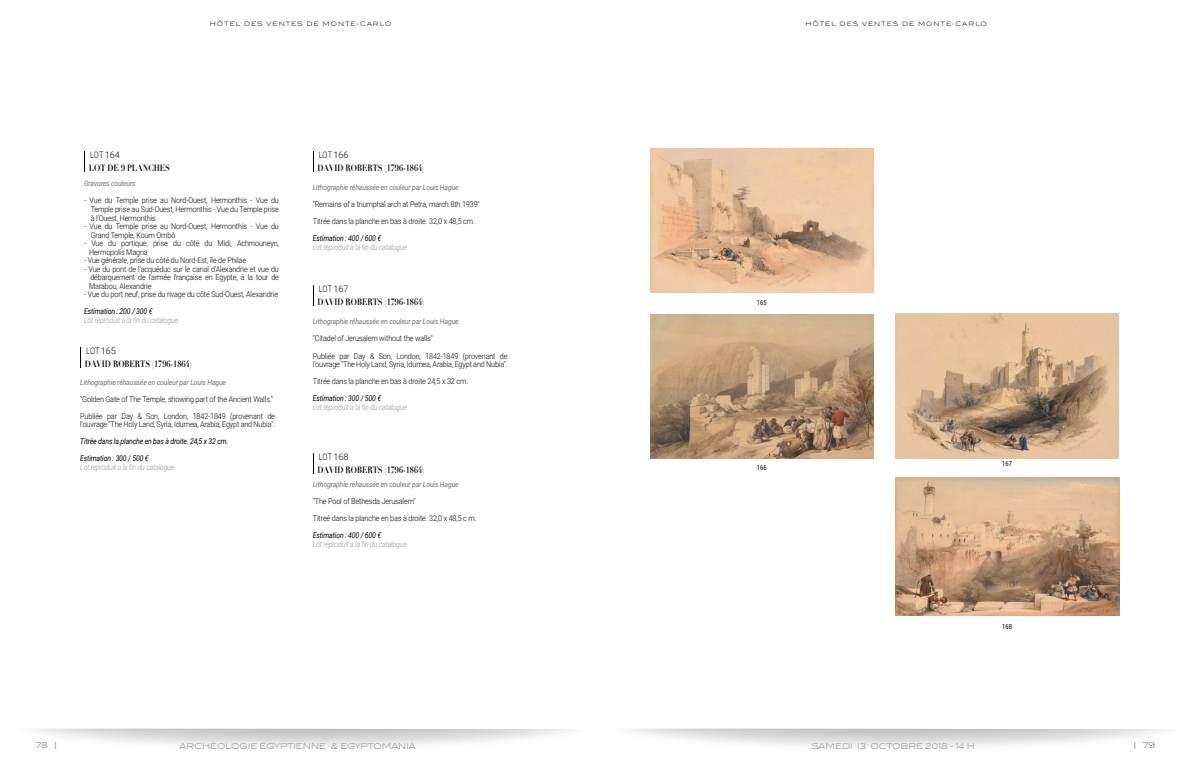
<style>
.page{position:relative;width:1191px;height:766px;background:#fff}
.page>*{position:absolute;margin:0;border:0;box-sizing:border-box;transform-origin:0 0}
.t1{font:700 9px "Didot";color:#000;scale:.82 1}
.t2{font:300 9px "Roboto";color:#000;scale:.82 1}
.t3{font:300 8px/8.5px "Roboto";letter-spacing:-.015em;color:#000;scale:.9 1}
.t4{font:italic 300 8px "Roboto";letter-spacing:-.02em;color:#939598;scale:.86 1}
.t5{font:italic 8px/17px "Roboto";letter-spacing:-.02em;color:#000;scale:.86 1}
.t6{font:300 8px "Blair ITC";color:#6d6e71}
.t7{font:italic 7.5px "Roboto";letter-spacing:-.015em;color:#6d6e71;scale:.9 1}
.t8{font:7px "Roboto";letter-spacing:.035em;color:#000;scale:.82 1}
.t9{font:300 6px "Blair ITC";letter-spacing:.155em;color:#000}
.s1{font-size:11.8px}
</style>
<div class="page">
<div style="left:27px;top:704px;width:549px;height:43px;background:#f4f4f4;border-radius:50%"></div>
<div style="left:32px;top:704px;width:539px;height:42px;background:#f0eff0;border-radius:50%"></div>
<div style="left:37px;top:703px;width:530px;height:42px;background:#edecec;border-radius:50%"></div>
<div style="left:40px;top:703px;width:525px;height:41px;background:#e9e8e8;border-radius:50%"></div>
<div style="left:44px;top:702px;width:517px;height:41px;background:#e4e2e3;border-radius:50%"></div>
<div style="left:52px;top:701px;width:502px;height:40px;background:#e0dedf;border-radius:50%"></div>
<div style="left:55px;top:701px;width:496px;height:39px;background:#dbd9da;border-radius:50%"></div>
<div style="left:64px;top:699px;width:479px;height:39px;background:#cfccce;border-radius:50%"></div>
<div style="left:27px;top:699px;width:549px;height:30px;background:#fff"></div>
<div style="left:603px;top:707px;width:586px;height:45px;background:#fbfbfb;border-radius:50%"></div>
<div style="left:620px;top:705px;width:554px;height:43px;background:#f8f7f7;border-radius:50%"></div>
<div style="left:623px;top:704px;width:548px;height:43px;background:#f4f4f4;border-radius:50%"></div>
<div style="left:627px;top:704px;width:540px;height:42px;background:#f1eff0;border-radius:50%"></div>
<div style="left:632px;top:703px;width:531px;height:42px;background:#edecec;border-radius:50%"></div>
<div style="left:635px;top:703px;width:525px;height:41px;background:#e9e8e8;border-radius:50%"></div>
<div style="left:639px;top:702px;width:517px;height:41px;background:#e4e2e3;border-radius:50%"></div>
<div style="left:647px;top:701px;width:502px;height:40px;background:#e0dedf;border-radius:50%"></div>
<div style="left:650px;top:701px;width:496px;height:39px;background:#dbd9da;border-radius:50%"></div>
<div style="left:659px;top:699px;width:479px;height:39px;background:#cfccce;border-radius:50%"></div>
<div style="left:623px;top:699px;width:548px;height:30px;background:#fff"></div>
<svg style="left:84px;top:151px;width:1px;height:21px"></svg>
<svg style="left:80px;top:347px;width:1px;height:20px"></svg>
<svg style="left:313px;top:151px;width:1px;height:21px"></svg>
<svg style="left:313px;top:285px;width:1px;height:21px"></svg>
<svg style="left:313px;top:453px;width:1px;height:21px"></svg>
<img style="left:650px;top:314px;width:223px;height:144px">
<img style="left:895px;top:313px;width:223px;height:145px">
<img style="left:896px;top:477px;width:223px;height:138px">
<img style="left:650px;top:148px;width:223px;height:144px">
<p class="t9" style="left:210px;top:21px;width:183px">HÔTEL DES VENTES DE MONTE-CARLO</p>
<p class="t9" style="left:805px;top:21px;width:183px">HÔTEL DES VENTES DE MONTE-CARLO</p>
<p class="t2" style="left:90px;top:148px;width:38px">LOT 164</p>
<p class="t1" style="left:89px;top:162px;width:100px">LOT DE 9 PLANCHES</p>
<p class="t7" style="left:84px;top:178px;width:59px">Gravures couleurs</p>
<p class="t3" style="left:91px;top:196px;width:211px;text-align:justify;text-indent:-6px">- Vue du Temple prise au Nord-Ouest, Hermonthis - Vue du Temple prise au Sud-Ouest, Hermonthis - Vue du Temple prise à l'Ouest, Hermonthis</p>
<p class="t3" style="left:91px;top:221px;width:210px;text-indent:-7px">- Vue du Temple prise au Nord-Ouest, Hermonthis - Vue du<br>Grand Temple, Koum Ombô</p>
<p class="t3" style="left:89px;top:238px;width:212px;text-indent:-5px">- Vue du portique, prise du côté du Midi, Achmouneyn,<br>Hermopolis Magna</p>
<p class="t3" style="left:84px;top:255px;width:181px">- Vue générale, prise du côté du Nord-Est, île de Philae</p>
<p class="t3" style="left:89px;top:264px;width:212px;text-align:justify;text-indent:-5px">- Vue du pont de l'acquéduc sur le canal d'Alexandrie et vue du débarquement de l'armée française en Egypte, à la tour de Marabou, Alexandrie</p>
<p class="t3" style="left:84px;top:289px;width:217px">- Vue du port neuf, prise du rivage du côté Sud-Ouest, Alexandrie</p>
<p class="t5" style="left:84px;top:302px;width:81px">Estimation : 200 / 300 €</p>
<p class="t4" style="left:84px;top:314px;width:111px">Lot reproduit a la fin du catalogue</p>
<p class="t2" style="left:86px;top:344px;width:38px">LOT 165</p>
<p class="t1" style="left:85px;top:358px;width:132px">DAVID ROBERTS (1796-1864)</p>
<p class="t7" style="left:80px;top:377px;width:164px">Lithographie réhaussée en couleur par Louis Hague</p>
<p class="t3" style="left:80px;top:390px;width:218px;line-height:17px">"Golden Gate of The Temple, showing part of the Ancient Walls."<br>Publiée par Day &amp; Son, London, 1842-1849 (provenant de</p>
<p class="t3" style="left:80px;top:420px;width:218px">l'ouvrage "The Holy Land, Syria, Idumea, Arabia, Egypt and Nubia".</p>
<p class="t5" style="left:80px;top:432px;width:174px">Titrée dans la planche en bas à droite. 24,5 x 32 cm.<br>Estimation : 300 / 500 €</p>
<p class="t4" style="left:80px;top:461px;width:111px">Lot reproduit a la fin du catalogue</p>
<p class="t2" style="left:319px;top:148px;width:38px">LOT 166</p>
<p class="t1" style="left:317px;top:162px;width:132px">DAVID ROBERTS (1796-1864)</p>
<p class="t7" style="left:313px;top:182px;width:164px">Lithographie réhaussée en couleur par Louis Hague</p>
<p class="t3" style="left:313px;top:195px;width:187px;line-height:17px">"Remains of a triumphal arch at Petra, march 8th 1939"<br>Titrée dans la planche en bas à droite. 32,0 x 48,5 cm.</p>
<p class="t5" style="left:313px;top:229px;width:81px">Estimation : 400 / 600 €</p>
<p class="t4" style="left:313px;top:241px;width:111px">Lot reproduit a la fin du catalogue</p>
<p class="t2" style="left:319px;top:282px;width:38px">LOT 167</p>
<p class="t1" style="left:317px;top:296px;width:132px">DAVID ROBERTS (1796-1864)</p>
<p class="t7" style="left:313px;top:316px;width:164px">Lithographie réhaussée en couleur par Louis Hague</p>
<p class="t3" style="left:313px;top:330px;width:218px;line-height:17px">"Citadel of Jerusalem without the walls"<br>Publiée par Day &amp; Son, London, 1842-1849 (provenant de</p>
<p class="t3" style="left:313px;top:355px;width:218px;line-height:17px">l'ouvrage "The Holy Land, Syria, Idumea, Arabia, Egypt and Nubia".<br>Titrée dans la planche en bas à droite 24,5 x 32 cm.</p>
<p class="t5" style="left:313px;top:389px;width:81px">Estimation : 300 / 500 €</p>
<p class="t4" style="left:313px;top:401px;width:111px">Lot reproduit a la fin du catalogue</p>
<p class="t2" style="left:319px;top:450px;width:38px">LOT 168</p>
<p class="t1" style="left:317px;top:464px;width:132px">DAVID ROBERTS (1796-1864)</p>
<p class="t7" style="left:313px;top:479px;width:164px">Lithographie réhaussée en couleur par Louis Hague</p>
<p class="t3" style="left:313px;top:492px;width:183px;line-height:17px">"The Pool of Bethesda Jerusalem"<br>Titreé dans la planche en bas à droite. 32,0 x 48,5 c m.</p>
<p class="t5" style="left:313px;top:526px;width:81px">Estimation : 400 / 600 €</p>
<p class="t4" style="left:313px;top:538px;width:111px">Lot reproduit a la fin du catalogue</p>
<p class="t8" style="left:756px;top:297px;width:14px">165</p>
<p class="t8" style="left:756px;top:463px;width:14px">166</p>
<p class="t8" style="left:1002px;top:458px;width:14px">167</p>
<p class="t8" style="left:1002px;top:621px;width:14px">168</p>
<p class="t6" style="left:36px;top:740px;width:22px">78 <span class="s1">i</span></p>
<p class="t6" style="left:180px;top:741px;width:238px">ARCHÉOLOGIE ÉGYPTIENNE &amp; EGYPTOMANIA</p>
<p class="t6" style="left:811px;top:741px;width:165px">SAMEDI 13 OCTOBRE 2018 - 14 H</p>
<p class="t6" style="left:1134px;top:740px;width:23px"><span class="s1">i</span> 79</p>
</div>
